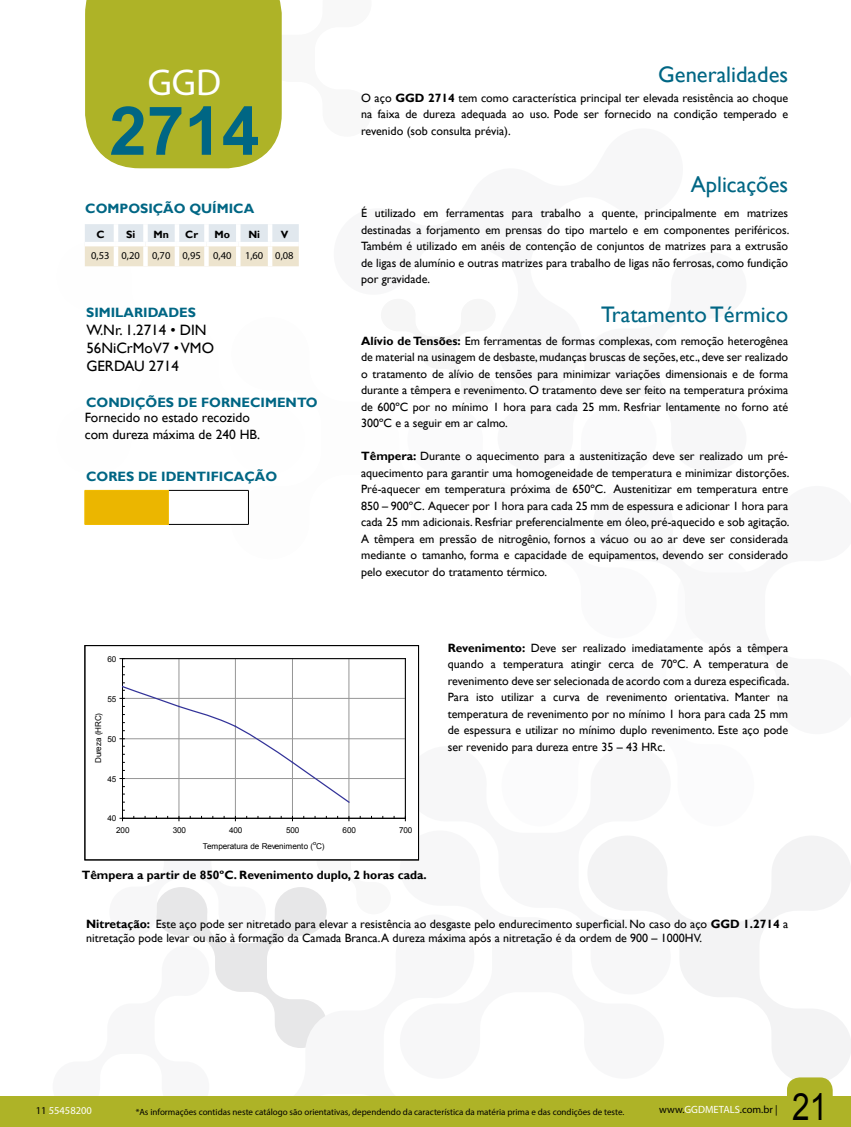
<style>
.page{position:relative;width:851px;height:1127px;background:#fff}
.page>*{position:absolute;margin:0;border:0;box-sizing:border-box;transform-origin:0 0}
.t1{font:700 67.5px "Arial";color:#006684}
.t2{font:37.5px "Myriad Pro";color:#fff}
.t3{font:37.5px "Arial";color:#000;scale:.84 1}
.t4{font:22.5px "Gill Sans";color:#006684}
.t5{font:15px/18px "Gill Sans";color:#000}
.t6{font:700 13.5px "Gill Sans";color:#006684}
.t7{font:13.5px/16.2px "Gill Sans";color:#000}
.t8{font:12px/16.5px "Gill Sans";color:#000;text-align:justify}
.t9{font:700 12px "Gill Sans";color:#000}
.t10{font:10.5px "Myriad Pro";color:#000}
.t11{font:700 10.5px "Gill Sans";color:#000}
.t12{font:10.5px "Myriad Pro";color:#fff}
.t13{font:9px "Myriad Pro";color:#000}
.t14{font:8.1px "Arial";letter-spacing:-.02em;color:#000}
.t15{font:5.55px "Arial";color:#000}
.s1{font-weight:700}
.s2{color:#000}
.s3{color:#fff}
</style>
<div class="page">
<svg style="left:588px;top:836px;width:262px;height:242px"></svg>
<div style="left:0;top:1096px;width:850px;height:31px;background:#aeb327"></div>
<svg style="left:786px;top:1077px;width:46px;height:19px"></svg>
<div style="left:85px;top:0;width:197px;height:168px;background:#aeb327"></div>
<hr style="left:122px;top:778px;width:283px;height:1px;background:#969696">
<hr style="left:122px;top:738px;width:283px;height:1px;background:#969696">
<hr style="left:122px;top:698px;width:283px;height:1px;background:#969696">
<hr style="left:179px;top:659px;width:1px;height:159px;background:#969696">
<hr style="left:235px;top:659px;width:1px;height:159px;background:#969696">
<hr style="left:292px;top:659px;width:1px;height:159px;background:#969696">
<hr style="left:348px;top:659px;width:1px;height:159px;background:#969696">
<hr style="left:122px;top:658px;width:283px;height:1px;background:#000">
<hr style="left:405px;top:659px;width:1px;height:159px;background:#000">
<hr style="left:122px;top:659px;width:1px;height:159px;background:#000">
<hr style="left:122px;top:818px;width:283px;height:1px;background:#000">
<svg style="left:84px;top:666px;width:311px;height:382px"></svg>
<div style="left:85px;top:645px;width:333px;height:215px;border:1px solid #000"></div>
<svg style="left:85px;top:224px;width:214px;height:42px;background:#e7e6de"></svg>
<hr style="left:114px;top:224px;width:4px;height:18px;background:#fff">
<div style="left:143px;top:224px;width:5px;height:18px;background:#fff"></div>
<hr style="left:175px;top:224px;width:4px;height:18px;background:#fff">
<div style="left:204px;top:224px;width:5px;height:18px;background:#fff"></div>
<hr style="left:236px;top:224px;width:4px;height:18px;background:#fff">
<hr style="left:268px;top:224px;width:4px;height:18px;background:#fff">
<hr style="left:85px;top:242px;width:31px;height:4px;background:#fff">
<hr style="left:116px;top:242px;width:29px;height:4px;background:#fff">
<hr style="left:114px;top:246px;width:4px;height:20px;background:#fff">
<hr style="left:145px;top:242px;width:32px;height:4px;background:#fff">
<div style="left:143px;top:246px;width:5px;height:20px;background:#fff"></div>
<hr style="left:177px;top:242px;width:29px;height:4px;background:#fff">
<hr style="left:175px;top:246px;width:4px;height:20px;background:#fff">
<hr style="left:206px;top:242px;width:32px;height:4px;background:#fff">
<div style="left:204px;top:246px;width:5px;height:20px;background:#fff"></div>
<hr style="left:238px;top:242px;width:32px;height:4px;background:#fff">
<hr style="left:236px;top:246px;width:4px;height:20px;background:#fff">
<hr style="left:270px;top:242px;width:29px;height:4px;background:#fff">
<hr style="left:268px;top:246px;width:4px;height:20px;background:#fff">
<div style="left:85px;top:490px;width:83px;height:34px;background:#ebb600"></div>
<hr style="left:168px;top:490px;width:80px;height:1px;background:#000">
<hr style="left:248px;top:490px;width:1px;height:34px;background:#000">
<hr style="left:168px;top:524px;width:80px;height:1px;background:#000">
<hr style="left:85px;top:490px;width:83px;height:1px;background:#f2bd00">
<hr style="left:84px;top:490px;width:1px;height:34px;background:#f2bd00">
<hr style="left:168px;top:490px;width:1px;height:34px;background:#f2bd00">
<hr style="left:85px;top:524px;width:83px;height:1px;background:#f2bd00">
<h2 class="t2" style="left:148px;top:59px;width:75px">GGD</h2>
<h1 class="t1" style="left:109px;top:86px;width:152px">2714</h1>
<p class="t6" style="left:85px;top:201px;width:170px">COMPOSIÇÃO QUÍMICA</p>
<p class="t11" style="left:96px;top:228px;width:10px">C</p>
<p class="t11" style="left:126px;top:228px;width:11px">Si</p>
<p class="t11" style="left:153px;top:228px;width:17px">Mn</p>
<p class="t11" style="left:185px;top:228px;width:14px">Cr</p>
<p class="t11" style="left:214px;top:228px;width:17px">Mo</p>
<p class="t11" style="left:248px;top:228px;width:13px">Ni</p>
<p class="t11" style="left:280px;top:228px;width:9px">V</p>
<p class="t10" style="left:91px;top:249px;width:142px">0,53 0,20 0,70 0,95 0,40</p>
<p class="t10" style="left:245px;top:249px;width:50px">1,60 0,08</p>
<p class="t6" style="left:86px;top:304px;width:111px">SIMILARIDADES</p>
<p class="t5" style="left:86px;top:321px;width:129px">W.Nr. 1.2714 • DIN<br>56NiCrMoV7 • VMO<br>GERDAU 2714</p>
<p class="t6" style="left:86px;top:394px;width:233px">CONDIÇÕES DE FORNECIMENTO</p>
<p class="t7" style="left:85px;top:410px;width:177px">Fornecido no estado recozido com dureza máxima de 240 HB.</p>
<p class="t6" style="left:86px;top:468px;width:192px">CORES DE IDENTIFICAÇÃO</p>
<p class="t14" style="left:107px;top:653px;width:10px">60</p>
<p class="t14" style="left:107px;top:693px;width:10px">55</p>
<p class="t14" style="left:93px;top:763px;width:51px;rotate:-90deg">Dureza (HRC)</p>
<p class="t14" style="left:107px;top:734px;width:10px">50</p>
<p class="t14" style="left:107px;top:773px;width:10px">45</p>
<p class="t14" style="left:107px;top:813px;width:10px">40</p>
<h3 class="t4" style="left:658px;top:62px;width:131px">Generalidades</h3>
<p class="t8" style="left:361px;top:89px;width:428px">O aço <span class="s1">GGD 2714</span> tem como característica principal ter elevada resistência ao choque na faixa de dureza adequada ao uso. Pode ser fornecido na condição temperado e revenido (sob consulta prévia).</p>
<h3 class="t4" style="left:690px;top:171px;width:99px">Aplicações</h3>
<p class="t8" style="left:361px;top:205px;width:429px">É utilizado em ferramentas para trabalho a quente, principalmente em matrizes destinadas a forjamento em prensas do tipo martelo e em componentes periféricos.<br>Também é utilizado em anéis de contenção de conjuntos de matrizes para a extrusão de ligas de alumínio e outras matrizes para trabalho de ligas não ferrosas, como fundição por gravidade.</p>
<h3 class="t4" style="left:601px;top:302px;width:188px">Tratamento Térmico</h3>
<p class="t8" style="left:361px;top:332px;width:428px"><span class="s1">Alívio de Tensões:</span> Em ferramentas de formas complexas, com remoção heterogênea de material na usinagem de desbaste, mudanças bruscas de seções, etc., deve ser realizado o tratamento de alívio de tensões para minimizar variações dimensionais e de forma durante a têmpera e revenimento. O tratamento deve ser feito na temperatura próxima de 600ºC por no mínimo 1 hora para cada 25 mm. Resfriar lentamente no forno até 300ºC e a seguir em ar calmo.</p>
<p class="t8" style="left:361px;top:448px;width:430px"><span class="s1">Têmpera:</span> Durante o aquecimento para a austenitização deve ser realizado um pré&shy;aquecimento para garantir uma homogeneidade de temperatura e minimizar distorções.<br>Pré-aquecer em temperatura próxima de 650ºC. Austenitizar em temperatura entre 850 – 900ºC. Aquecer por 1 hora para cada 25 mm de espessura e adicionar 1 hora para cada 25 mm adicionais. Resfriar preferencialmente em óleo, pré-aquecido e sob agitação.<br>A têmpera em pressão de nitrogênio, fornos a vácuo ou ao ar deve ser considerada mediante o tamanho, forma e capacidade de equipamentos, devendo ser considerado pelo executor do tratamento térmico.</p>
<p class="t8" style="left:447px;top:640px;width:343px"><span class="s1">Revenimento:</span> Deve ser realizado imediatamente após a têmpera quando a temperatura atingir cerca de 70ºC. A temperatura de revenimento deve ser selecionada de acordo com a dureza especificada.<br>Para isto utilizar a curva de revenimento orientativa. Manter na temperatura de revenimento por no mínimo 1 hora para cada 25 mm de espessura e utilizar no mínimo duplo revenimento. Este aço pode ser revenido para dureza entre 35 – 43 HRc.</p>
<p class="t14" style="left:116px;top:825px;width:15px">200</p>
<p class="t14" style="left:173px;top:825px;width:15px">300</p>
<p class="t14" style="left:229px;top:825px;width:15px">400</p>
<p class="t14" style="left:286px;top:825px;width:15px">500</p>
<p class="t14" style="left:342px;top:825px;width:15px">600</p>
<p class="t14" style="left:399px;top:825px;width:15px">700</p>
<p class="t14" style="left:203px;top:840px;width:123px">Temperatura de Revenimento ( C)</p>
<p class="t15" style="left:313px;top:839px;width:5px">o</p>
<p class="t9" style="left:82px;top:868px;width:346px">Têmpera a partir de 850ºC. Revenimento duplo, 2 horas cada.</p>
<p class="t8" style="left:86px;top:916px;width:703px;line-height:14.4px"><span class="s1">Nitretação:</span> Este aço pode ser nitretado para elevar a resistência ao desgaste pelo endurecimento superficial. No caso do aço <span class="s1">GGD 1.2714</span> a nitretação pode levar ou não à formação da Camada Branca. A dureza máxima após a nitretação é da ordem de 900 – 1000HV.</p>
<p class="t12" style="left:36px;top:1104px;width:58px"><span class="s2">11</span> 55458200</p>
<p class="t13" style="left:136px;top:1106px;width:490px">*As informações contidas neste catálogo são orientativas, dependendo da característica da matéria prima e das condições de teste.</p>
<p class="t10" style="left:659px;top:1102px;width:120px">www.<span class="s3">GGDMETALS</span>.com.br |</p>
<h2 class="t3" style="left:792px;top:1082px;width:43px">21</h2>
</div>
